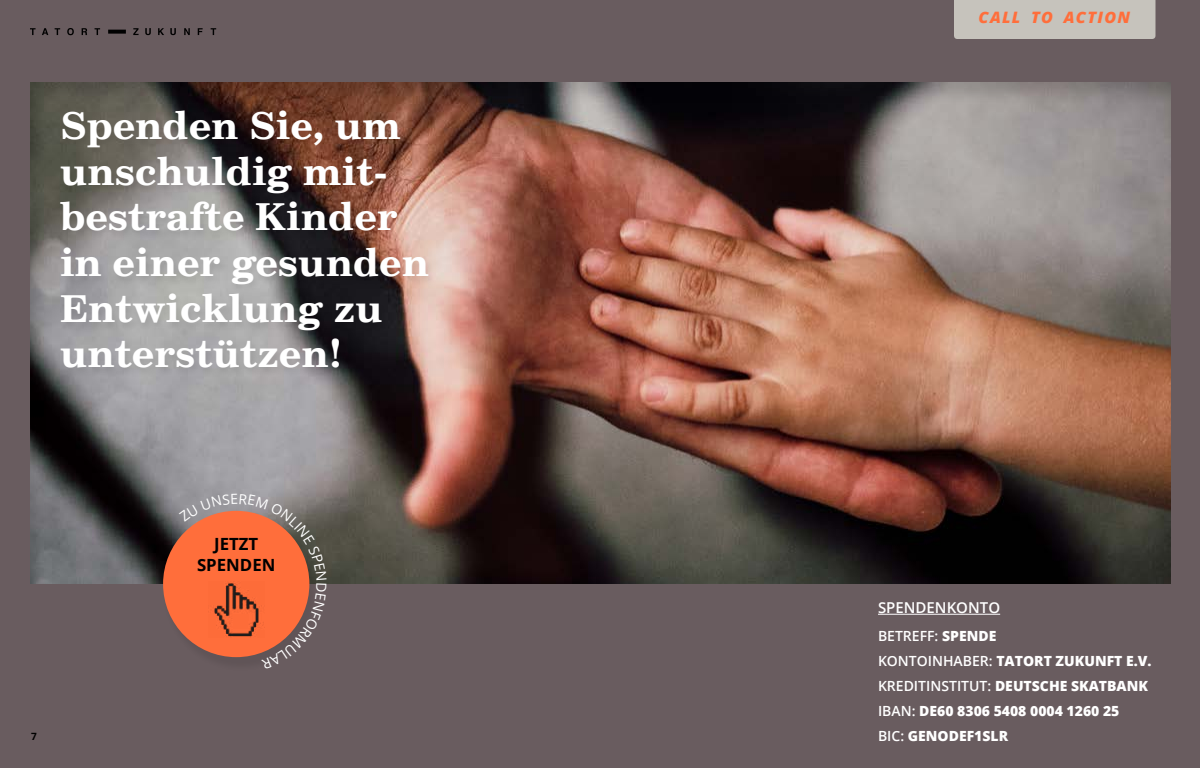
<style>
.page{position:relative;width:1200px;height:768px;background:#695c5f}
.page>*{position:absolute;margin:0;border:0;box-sizing:border-box;transform-origin:0 0}
.t1{font:700 38.1px/45.7px "IKEA Serif ARB Ex";color:#fff;scale:1.06 1}
.t2{font:700 16.8px/21px "Open Sans";color:#000;text-align:center}
.t3{font:italic 800 15.7px "Open Sans";letter-spacing:.08em;color:#ff6e3b}
.t4{font:600 15px "Open Sans";color:#fff}
.t5{font:800 14px/25px "Open Sans";color:#fff}
.t6{font:700 10px "Open Sans";color:#000}
.s1{font-weight:600}
</style>
<div class="page">
<div style="left:22px;top:75px;width:1157px;height:510px;background:#000;opacity:.14"></div>
<div style="left:57px;top:110px;width:379px;height:266px;background:#000;opacity:.09"></div>
<hr style="left:878px;top:614px;width:122px;height:1px;background:#fff">
<div style="left:954px;top:0;width:202px;height:39px;background:#c6c3bc"></div>
<div style="left:163px;top:514px;width:157px;height:157px;background:#000;opacity:.09"></div>
<div style="left:163px;top:511px;width:146px;height:146px;background:#ff6e3b;border-radius:50%"></div>
<svg style="left:133px;top:28px;width:6px;height:7px"></svg>
<svg style="left:158px;top:28px;width:6px;height:7px"></svg>
<svg style="left:145px;top:28px;width:6px;height:7px"></svg>
<svg style="left:184px;top:28px;width:6px;height:7px"></svg>
<svg style="left:198px;top:28px;width:5px;height:7px"></svg>
<svg style="left:211px;top:28px;width:5px;height:7px"></svg>
<svg style="left:170px;top:28px;width:6px;height:7px"></svg>
<svg style="left:30px;top:28px;width:6px;height:7px"></svg>
<svg style="left:42px;top:28px;width:6px;height:7px"></svg>
<svg style="left:55px;top:28px;width:5px;height:7px"></svg>
<svg style="left:67px;top:28px;width:7px;height:7px"></svg>
<svg style="left:82px;top:28px;width:5px;height:7px"></svg>
<svg style="left:95px;top:28px;width:5px;height:7px"></svg>
<svg style="left:108px;top:30px;width:18px;height:4px"></svg>
<svg style="left:179px;top:494px;width:148px;height:176px"></svg>
<h1 class="t1" style="left:60px;top:103px;width:350px">Spenden Sie, um unschuldig mit&shy;bestrafte Kinder in einer gesunden<br>Entwicklung zu unterstützen!</h1>
<p class="t6" style="left:31px;top:730px;width:7px">7</p>
<p class="t2" style="left:197px;top:533px;width:80px">JETZT<br>SPENDEN</p>
<p class="t3" style="left:978px;top:5px;width:153px">CALL TO ACTION</p>
<p class="t4" style="left:878px;top:597px;width:124px">SPENDENKONTO</p>
<p class="t5" style="left:878px;top:623px;width:275px"><span class="s1">BETREFF:</span> SPENDE<br><span class="s1">KONTOINHABER:</span> TATORT ZUKUNFT E.V.<br><span class="s1">KREDITINSTITUT:</span> DEUTSCHE SKATBANK<br><span class="s1">IBAN:</span> DE60 8306 5408 0004 1260 25<br><span class="s1">BIC:</span> GENODEF1SLR</p>
</div>
